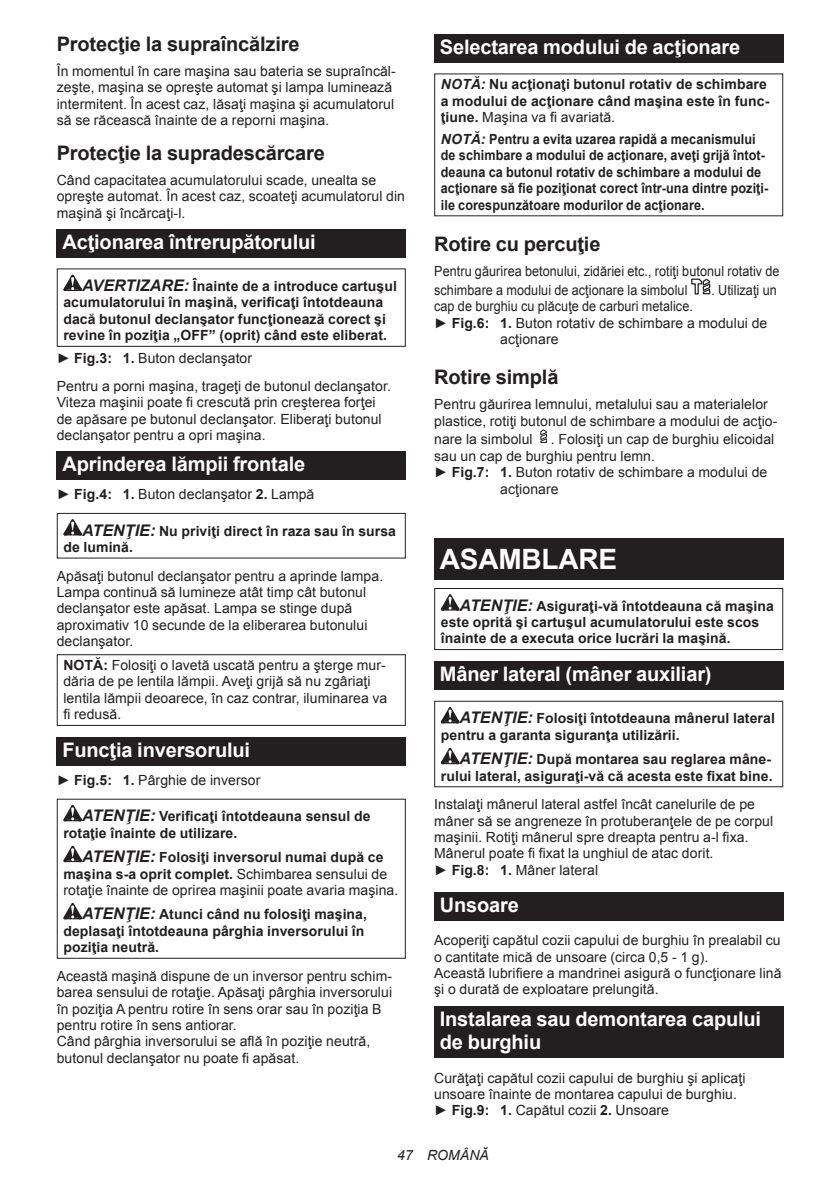
<style>
.page{position:relative;width:840px;height:1191px;background:#fff}
.page>*{position:absolute;margin:0;border:0;box-sizing:border-box;transform-origin:0 0}
.t1{font:700 28px "Arial";letter-spacing:-.01em;color:#fff}
.t2{font:700 20px/23.4px "Arial";letter-spacing:-.01em;color:#fff}
.t3{font:700 20px "Arial";letter-spacing:-.01em;color:#231f20}
.t4{font:14px/16.4px "Arial";letter-spacing:.005em;color:#231f20}
.t5{font:700 14px/16.4px "Arial";letter-spacing:.005em;color:#231f20}
.t6{font:700 14px/16.4px "Arial";letter-spacing:.005em;color:#231f20;scale:.9 1}
.t7{font:14px/18.8px "Arial";letter-spacing:.005em;color:#231f20;scale:.9 1}
.t8{font:italic 14px "Arial";letter-spacing:.005em;color:#231f20}
.s1{font-style:italic;font-size:16px}
.s2{font-weight:700}
.s3{font-weight:700;font-style:italic;font-size:16px}
.s4{font-style:italic}
.s5{font-weight:400}
</style>
<div class="page">
<div style="left:57px;top:229px;width:348px;height:28px;background:#231f20"></div>
<svg style="left:63px;top:275px;width:19px;height:16px"></svg>
<div style="left:57px;top:268px;width:348px;height:79px;border:1px solid #231f20"></div>
<div style="left:57px;top:451px;width:348px;height:29px;background:#231f20"></div>
<svg style="left:63px;top:519px;width:19px;height:16px"></svg>
<div style="left:57px;top:513px;width:348px;height:45px;border:1px solid #231f20"></div>
<div style="left:57px;top:654px;width:348px;height:72px;border:1px solid #231f20"></div>
<div style="left:57px;top:737px;width:348px;height:28px;background:#231f20"></div>
<svg style="left:63px;top:805px;width:19px;height:16px"></svg>
<svg style="left:63px;top:845px;width:19px;height:17px"></svg>
<svg style="left:63px;top:903px;width:19px;height:16px"></svg>
<div style="left:434px;top:34px;width:348px;height:29px;background:#231f20"></div>
<svg style="left:691px;top:278px;width:20px;height:17px"></svg>
<svg style="left:540px;top:429px;width:7px;height:14px"></svg>
<div style="left:434px;top:539px;width:348px;height:41px;background:#231f20"></div>
<svg style="left:440px;top:594px;width:19px;height:16px"></svg>
<div style="left:434px;top:588px;width:348px;height:62px;border:1px solid #231f20"></div>
<div style="left:434px;top:661px;width:348px;height:29px;background:#231f20"></div>
<svg style="left:440px;top:707px;width:19px;height:16px"></svg>
<svg style="left:440px;top:748px;width:19px;height:16px"></svg>
<div style="left:434px;top:701px;width:348px;height:86px;border:1px solid #231f20"></div>
<div style="left:434px;top:892px;width:348px;height:28px;background:#231f20"></div>
<div style="left:434px;top:1005px;width:348px;height:52px;background:#231f20"></div>
<h2 class="t3" style="left:57px;top:31px;width:244px">Protecţie la supraîncălzire</h2>
<p class="t4" style="left:57px;top:63px;width:340px">În momentul în care maşina sau bateria se supraîncăl&shy;zeşte, maşina se opreşte automat şi lampa luminează intermitent. În acest caz, lăsaţi maşina şi acumulatorul să se răcească înainte de a reporni maşina.</p>
<h2 class="t3" style="left:57px;top:140px;width:269px">Protecţie la supradescărcare</h2>
<p class="t4" style="left:57px;top:172px;width:349px">Când capacitatea acumulatorului scade, unealta se opreşte automat. În acest caz, scoateţi acumulatorul din maşină şi încărcaţi-l.</p>
<h2 class="t2" style="left:62px;top:231px;width:254px">Acţionarea întrerupătorului</h2>
<p class="t5" style="left:63px;top:278px;width:335px;text-indent:19px"><span class="s1">AVERTIZARE:</span> Înainte de a introduce cartuşul acumulatorului în maşină, verificaţi întotdeauna dacă butonul declanşator funcţionează corect şi revine în poziţia „OFF” (oprit) când este eliberat.</p>
<p class="t4" style="left:57px;top:344px;width:335px;line-height:27.8px">► <span class="s2">Fig.3: 1.</span> Buton declanşator<br>Pentru a porni maşina, trageţi de butonul declanşator.</p>
<p class="t4" style="left:57px;top:394px;width:326px">Viteza maşinii poate fi crescută prin creşterea forţei de apăsare pe butonul declanşator. Eliberaţi butonul declanşator pentru a opri maşina.</p>
<h2 class="t2" style="left:62px;top:453px;width:244px">Aprinderea lămpii frontale</h2>
<p class="t4" style="left:57px;top:486px;width:259px">► <span class="s2">Fig.4: 1.</span> Buton declanşator <span class="s2">2.</span> Lampă</p>
<p class="t5" style="left:63px;top:523px;width:334px;text-indent:19px"><span class="s1">ATENŢIE:</span> Nu priviţi direct în raza sau în sursa de lumină.</p>
<p class="t4" style="left:57px;top:567px;width:328px">Apăsaţi butonul declanşator pentru a aprinde lampa.<br>Lampa continuă să lumineze atât timp cât butonul declanşator este apăsat. Lampa se stinge după aproximativ 10 secunde de la eliberarea butonului declanşator.</p>
<p class="t4" style="left:63px;top:657px;width:325px"><span class="s2">NOTĂ:</span> Folosiţi o lavetă uscată pentru a şterge mur&shy;dăria de pe lentila lămpii. Aveţi grijă să nu zgâriaţi lentila lămpii deoarece, în caz contrar, iluminarea va fi redusă.</p>
<h2 class="t2" style="left:62px;top:739px;width:189px">Funcţia inversorului</h2>
<p class="t4" style="left:57px;top:772px;width:205px">► <span class="s2">Fig.5: 1.</span> Pârghie de inversor</p>
<p class="t5" style="left:63px;top:808px;width:308px;text-indent:19px"><span class="s1">ATENŢIE:</span> Verificaţi întotdeauna sensul de rotaţie înainte de utilizare.</p>
<p class="t4" style="left:63px;top:849px;width:336px;text-indent:19px"><span class="s3">ATENŢIE:</span> <span class="s2">Folosiţi inversorul numai după ce maşina s-a oprit complet.</span> Schimbarea sensului de rotaţie înainte de oprirea maşinii poate avaria maşina.</p>
<p class="t5" style="left:63px;top:906px;width:305px;text-indent:19px"><span class="s1">ATENŢIE:</span> Atunci când nu folosiţi maşina, deplasaţi întotdeauna pârghia inversorului în poziţia neutră.</p>
<p class="t4" style="left:57px;top:968px;width:337px">Această maşină dispune de un inversor pentru schim&shy;barea sensului de rotaţie. Apăsaţi pârghia inversorului în poziţia A pentru rotire în sens orar sau în poziţia B pentru rotire în sens antiorar.<br>Când pârghia inversorului se află în poziţie neutră, butonul declanşator nu poate fi apăsat.</p>
<h2 class="t2" style="left:439px;top:36px;width:302px">Selectarea modului de acţionare</h2>
<p class="t5" style="left:440px;top:77px;width:330px"><span class="s4">NOTĂ:</span> Nu acţionaţi butonul rotativ de schimbare a modului de acţionare când maşina este în func&shy;ţiune. <span class="s5">Maşina va fi avariată.</span></p>
<p class="t6" style="left:440px;top:131px;width:365px"><span class="s4">NOTĂ:</span> Pentru a evita uzarea rapidă a mecanismului de schimbare a modului de acţionare, aveţi grijă întot&shy;deauna ca butonul rotativ de schimbare a modului de acţionare să fie poziţionat corect într-una dintre poziţi&shy;ile corespunzătoare modurilor de acţionare.</p>
<h2 class="t3" style="left:434px;top:231px;width:168px">Rotire cu percuţie</h2>
<p class="t7" style="left:434px;top:262px;width:385px">Pentru găurirea betonului, zidăriei etc., rotiţi butonul rotativ de schimbare a modului de acţionare la simbolul</p>
<p class="t7" style="left:711px;top:280px;width:74px">. Utilizaţi un</p>
<p class="t7" style="left:434px;top:297px;width:289px">cap de burghiu cu plăcuţe de carburi metalice.</p>
<p class="t4" style="left:434px;top:314px;width:334px">► <span class="s2">Fig.6: 1.</span> Buton rotativ de schimbare a modului de</p>
<p class="t4" style="left:500px;top:331px;width:60px">acţionare</p>
<h2 class="t3" style="left:434px;top:364px;width:126px">Rotire simplă</h2>
<p class="t4" style="left:434px;top:396px;width:344px">Pentru găurirea lemnului, metalului sau a materialelor plastice, rotiţi butonul de schimbare a modului de acţio-</p>
<p class="t4" style="left:434px;top:431px;width:100px">nare la simbolul</p>
<p class="t4" style="left:550px;top:431px;width:225px">. Folosiţi un cap de burghiu elicoidal</p>
<p class="t4" style="left:434px;top:448px;width:222px">sau un cap de burghiu pentru lemn.</p>
<p class="t4" style="left:434px;top:464px;width:334px">► <span class="s2">Fig.7: 1.</span> Buton rotativ de schimbare a modului de</p>
<p class="t4" style="left:500px;top:480px;width:60px">acţionare</p>
<h1 class="t1" style="left:439px;top:540px;width:179px">ASAMBLARE</h1>
<p class="t5" style="left:440px;top:598px;width:334px;text-indent:19px"><span class="s1">ATENŢIE:</span> Asiguraţi-vă întotdeauna că maşina este oprită şi cartuşul acumulatorului este scos înainte de a executa orice lucrări la maşină.</p>
<h2 class="t2" style="left:439px;top:663px;width:273px">Mâner lateral (mâner auxiliar)</h2>
<p class="t5" style="left:440px;top:710px;width:335px;text-indent:19px"><span class="s1">ATENŢIE:</span> Folosiţi întotdeauna mânerul lateral pentru a garanta siguranţa utilizării.</p>
<p class="t5" style="left:440px;top:751px;width:333px;text-align:right"><span class="s1">ATENŢIE:</span> După montarea sau reglarea mâne&shy;rului lateral, asiguraţi-vă că acesta este fixat bine.</p>
<p class="t4" style="left:434px;top:796px;width:340px">Instalaţi mânerul lateral astfel încât canelurile de pe mâner să se angreneze în protuberanţele de pe corpul maşinii. Rotiţi mânerul spre dreapta pentru a-l fixa.<br>Mânerul poate fi fixat la unghiul de atac dorit.<br>► <span class="s2">Fig.8: 1.</span> Mâner lateral</p>
<h2 class="t2" style="left:439px;top:893px;width:81px">Unsoare</h2>
<p class="t4" style="left:434px;top:932px;width:349px">Acoperiţi capătul cozii capului de burghiu în prealabil cu o cantitate mică de unsoare (circa 0,5 - 1 g).<br>Această lubrifiere a mandrinei asigură o funcţionare lină şi o durată de exploatare prelungită.</p>
<h2 class="t2" style="left:439px;top:1007px;width:322px">Instalarea sau demontarea capului de burghiu</h2>
<p class="t4" style="left:434px;top:1069px;width:313px">Curăţaţi capătul cozii capului de burghiu şi aplicaţi unsoare înainte de montarea capului de burghiu. ► <span class="s2">Fig.9: 1.</span> Capătul cozii <span class="s2">2.</span> Unsoare</p>
<p class="t8" style="left:397px;top:1146px;width:93px">47 ROMÂNĂ</p>
</div>
